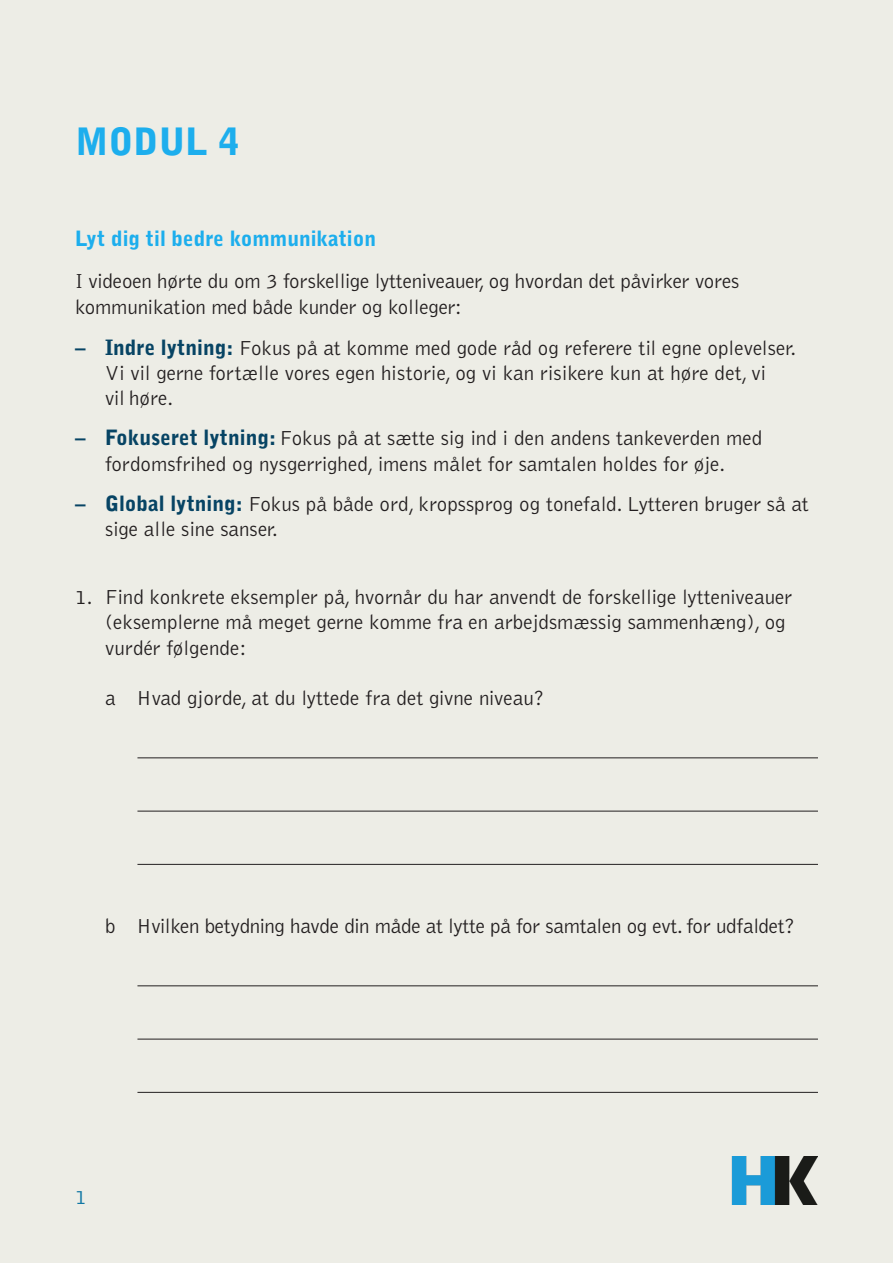
<style>
.page{position:relative;width:893px;height:1263px;background:#edede6}
.page>*{position:absolute;margin:0;border:0;box-sizing:border-box;transform-origin:0 0}
.Overskrift_modul{font:900 37.5px "Bell Gothic Std";color:#1daeed}
.brød_txt{font:300 21px/25.2px "Bell Gothic Std";color:#231f20}
.brød_txt_black_blå{font:900 21px "Bell Gothic Std";color:#1daeed}
.brød_txt-2{font:300 21px "Bell Gothic Std";color:#1077a4}
.s1{font-weight:900;color:#074464}
</style>
<div class="page">
<img style="left:731px;top:1156px;width:87px;height:48px">
<hr style="left:137px;top:757px;width:681px;height:1px;background:#231f20">
<hr style="left:137px;top:811px;width:681px;height:1px;background:#231f20">
<hr style="left:137px;top:864px;width:681px;height:1px;background:#231f20">
<hr style="left:137px;top:985px;width:681px;height:1px;background:#231f20">
<hr style="left:137px;top:1039px;width:681px;height:1px;background:#231f20">
<hr style="left:137px;top:1092px;width:681px;height:1px;background:#231f20">
<p class="Overskrift_modul" style="left:75px;top:120px;width:166px">MODUL 4</p>
<p class="brød_txt_black_blå" style="left:75px;top:226px;width:303px">Lyt dig til bedre kommunikation</p>
<p class="brød_txt" style="left:75px;top:269px;width:666px">I videoen hørte du om 3 forskellige lytteniveauer, og hvordan det påvirker vores kommunikation med både kunder og kolleger:</p>
<p class="brød_txt" style="left:75px;top:336px;width:723px"><span class="s1">– Indre lytning:</span> Fokus på at komme med gode råd og referere til egne oplevelser.</p>
<p class="brød_txt" style="left:105px;top:361px;width:663px">Vi vil gerne fortælle vores egen historie, og vi kan risikere kun at høre det, vi</p>
<p class="brød_txt" style="left:105px;top:386px;width:70px">vil høre.</p>
<p class="brød_txt" style="left:75px;top:426px;width:689px;text-align:center"><span class="s1">– Fokuseret lytning:</span> Fokus på at sætte sig ind i den andens tankeverden med fordomsfrihed og nysgerrighed, imens målet for samtalen holdes for øje.</p>
<p class="brød_txt" style="left:105px;top:492px;width:705px;text-indent:-30px"><span class="s1">– Global lytning:</span> Fokus på både ord, kropssprog og tonefald. Lytteren bruger så at sige alle sine sanser.</p>
<p class="brød_txt" style="left:75px;top:585px;width:719px">1. Find konkrete eksempler på, hvornår du har anvendt de forskellige lytteniveauer</p>
<p class="brød_txt" style="left:105px;top:610px;width:682px">(eksemplerne må meget gerne komme fra en arbejdsmæssig sammenhæng), og</p>
<p class="brød_txt" style="left:105px;top:635px;width:143px">vurdér følgende:</p>
<p class="brød_txt" style="left:105px;top:686px;width:441px">a Hvad gjorde, at du lyttede fra det givne niveau?</p>
<p class="brød_txt" style="left:105px;top:914px;width:691px">b Hvilken betydning havde din måde at lytte på for samtalen og evt. for udfaldet?</p>
<p class="brød_txt-2" style="left:75px;top:1186px;width:13px">1</p>
</div>
